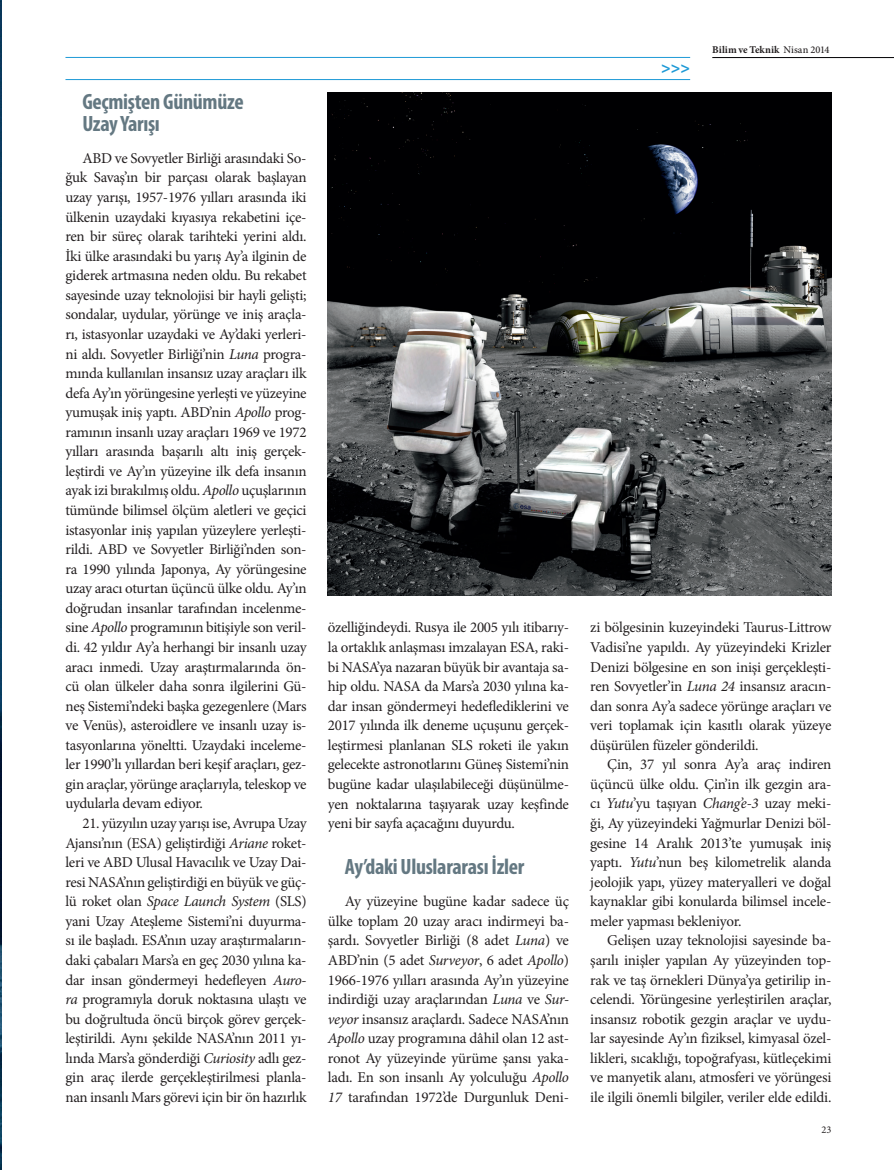
<style>
.page{position:relative;width:894px;height:1170px;background:#fff}
.page>*{position:absolute;margin:0;border:0;box-sizing:border-box;transform-origin:0 0}
.t1{font:700 condensed 22.2px/22.2px "Myriad Pro";letter-spacing:-.015em;color:#647882}
.t2{font:700 16.2px "Myriad Pro";color:#1d99d6}
.t3{font:15px/19.5px "Minion Pro";letter-spacing:-.02em;color:#231f20;text-align:justify}
.t4{font:700 10.35px "Minion Pro";letter-spacing:.005em;color:#231f20}
.t5{font:10.35px "Minion Pro";color:#231f20}
.s1{font-style:italic}
.s2{font-weight:500}
</style>
<div class="page">
<img style="left:0;top:3px;width:2px;height:1166px">
<hr style="left:712px;top:57px;width:181px;height:1px;background:#000103">
<hr style="left:65px;top:79px;width:625px;height:1px;background:#1d99d6">
<hr style="left:65px;top:57px;width:625px;height:1px;background:#1d99d6">
<img style="left:328px;top:92px;width:503px;height:503px">
<h1 class="t1" style="left:82px;top:90px;width:163px">Geçmişten Günümüze<br>Uzay Yarışı</h1>
<p class="t3" style="left:65px;top:148px;width:242px;text-indent:17px">ABD ve Sovyetler Birliği arasındaki So&shy;ğuk Savaş’ın bir parçası olarak başlayan uzay yarışı, 1957-1976 yılları arasında iki ülkenin uzaydaki kıyasıya rekabetini içe&shy;ren bir süreç olarak tarihteki yerini aldı.<br>İki ülke arasındaki bu yarış Ay’a ilginin de giderek artmasına neden oldu. Bu rekabet sayesinde uzay teknolojisi bir hayli gelişti; sondalar, uydular, yörünge ve iniş araçla&shy;rı, istasyonlar uzaydaki ve Ay’daki yerleri&shy;ni aldı. Sovyetler Birliği’nin <span class="s1">Luna</span> progra&shy;mında kullanılan insansız uzay araçları ilk defa Ay’ın yörüngesine yerleşti ve yüzeyine yumuşak iniş yaptı. ABD’nin <span class="s1">Apollo</span> prog&shy;ramının insanlı uzay araçları 1969 ve 1972 yılları arasında başarılı altı iniş gerçek&shy;leştirdi ve Ay’ın yüzeyine ilk defa insanın ayak izi bırakılmış oldu. <span class="s1">Apollo</span> uçuşlarının tümünde bilimsel ölçüm aletleri ve geçici istasyonlar iniş yapılan yüzeylere yerleşti&shy;rildi. ABD ve Sovyetler Birliği’nden son&shy;ra 1990 yılında Japonya, Ay yörüngesine uzay aracı oturtan üçüncü ülke oldu. Ay’ın doğrudan insanlar tarafından incelenme&shy;sine <span class="s1">Apollo</span> programının bitişiyle son veril&shy;di. 42 yıldır Ay’a herhangi bir insanlı uzay aracı inmedi. Uzay araştırmalarında ön&shy;cü olan ülkeler daha sonra ilgilerini Gü&shy;neş Sistemi’ndeki başka gezegenlere (Mars ve Venüs), asteroidlere ve insanlı uzay is&shy;tasyonlarına yöneltti. Uzaydaki inceleme&shy;ler 1990’lı yıllardan beri keşif araçları, gez&shy;gin araçlar, yörünge araçlarıyla, teleskop ve uydularla devam ediyor.</p>
<p class="t3" style="left:65px;top:813px;width:242px;text-indent:17px">21. yüzyılın uzay yarışı ise, Avrupa Uzay Ajansı’nın (ESA) geliştirdiği <span class="s1">Ariane</span> roket&shy;leri ve ABD Ulusal Havacılık ve Uzay Dai&shy;resi NASA’nın geliştirdiği en büyük ve güç&shy;lü roket olan <span class="s1">Space Launch System</span> (SLS) yani Uzay Ateşleme Sistemi’ni duyurma&shy;sı ile başladı. ESA’nın uzay araştırmaların&shy;daki çabaları Mars’a en geç 2030 yılına ka&shy;dar insan göndermeyi hedefleyen <span class="s1">Auro&shy;ra</span> programıyla doruk noktasına ulaştı ve bu doğrultuda öncü birçok görev gerçek&shy;leştirildi. Aynı şekilde NASA’nın 2011 yı&shy;lında Mars’a gönderdiği <span class="s1">Curiosity</span> adlı gez&shy;gin araç ilerde gerçekleştirilmesi planla&shy;nan insanlı Mars görevi için bir ön hazırlık</p>
<p class="t3" style="left:328px;top:618px;width:242px">özelliğindeydi. Rusya ile 2005 yılı itibarıy&shy;la ortaklık anlaşması imzalayan ESA, raki&shy;bi NASA’ya nazaran büyük bir avantaja sa&shy;hip oldu. NASA da Mars’a 2030 yılına ka&shy;dar insan göndermeyi hedeflediklerini ve 2017 yılında ilk deneme uçuşunu gerçek&shy;leştirmesi planlanan SLS roketi ile yakın gelecekte astronotlarını Güneş Sistemi’nin bugüne kadar ulaşılabileceği düşünülme&shy;yen noktalarına taşıyarak uzay keşfinde yeni bir sayfa açacağını duyurdu.</p>
<h1 class="t1" style="left:345px;top:855px;width:181px">Ay’daki Uluslararası İzler</h1>
<p class="t3" style="left:328px;top:892px;width:242px;text-indent:17px">Ay yüzeyine bugüne kadar sadece üç ülke toplam 20 uzay aracı indirmeyi ba&shy;şardı. Sovyetler Birliği (8 adet <span class="s1">Luna</span>) ve ABD’nin (5 adet <span class="s1">Surveyor</span>, 6 adet <span class="s1">Apollo</span>)<br>1966-1976 yılları arasında Ay’ın yüzeyine indirdiği uzay araçlarından <span class="s1">Luna</span> ve <span class="s1">Sur&shy;veyor</span> insansız araçlardı. Sadece NASA’nın <span class="s1">Apollo</span> uzay programına dâhil olan 12 ast&shy;ronot Ay yüzeyinde yürüme şansı yaka&shy;ladı. En son insanlı Ay yolculuğu <span class="s1">Apollo 17</span> tarafından 1972’de Durgunluk Deni-</p>
<p class="t2" style="left:661px;top:57px;width:30px">&gt;&gt;&gt;</p>
<p class="t4" style="left:712px;top:43px;width:119px">Bilim ve Teknik <span class="s2">Nisan 2014</span></p>
<p class="t3" style="left:590px;top:618px;width:242px">zi bölgesinin kuzeyindeki Taurus-Littrow Vadisi’ne yapıldı. Ay yüzeyindeki Krizler Denizi bölgesine en son inişi gerçekleşti&shy;ren Sovyetler’in <span class="s1">Luna 24</span> insansız aracın&shy;dan sonra Ay’a sadece yörünge araçları ve veri toplamak için kasıtlı olarak yüzeye düşürülen füzeler gönderildi.</p>
<p class="t3" style="left:590px;top:755px;width:242px;text-indent:17px">Çin, 37 yıl sonra Ay’a araç indiren üçüncü ülke oldu. Çin’in ilk gezgin ara&shy;cı <span class="s1">Yutu</span>’yu taşıyan <span class="s1">Chang’e-3</span> uzay meki&shy;ği, Ay yüzeyindeki Yağmurlar Denizi böl&shy;gesine 14 Aralık 2013’te yumuşak iniş yaptı. <span class="s1">Yutu</span>’nun beş kilometrelik alanda jeolojik yapı, yüzey materyalleri ve doğal kaynaklar gibi konularda bilimsel incele&shy;meler yapması bekleniyor.</p>
<p class="t3" style="left:590px;top:931px;width:242px;text-indent:17px">Gelişen uzay teknolojisi sayesinde ba&shy;şarılı inişler yapılan Ay yüzeyinden top&shy;rak ve taş örnekleri Dünya’ya getirilip in&shy;celendi. Yörüngesine yerleştirilen araçlar, insansız robotik gezgin araçlar ve uydu&shy;lar sayesinde Ay’ın fiziksel, kimyasal özel&shy;likleri, sıcaklığı, topoğrafyası, kütleçekimi ve manyetik alanı, atmosferi ve yörüngesi ile ilgili önemli bilgiler, veriler elde edildi.</p>
<p class="t5" style="left:821px;top:1123px;width:11px">23</p>
</div>
